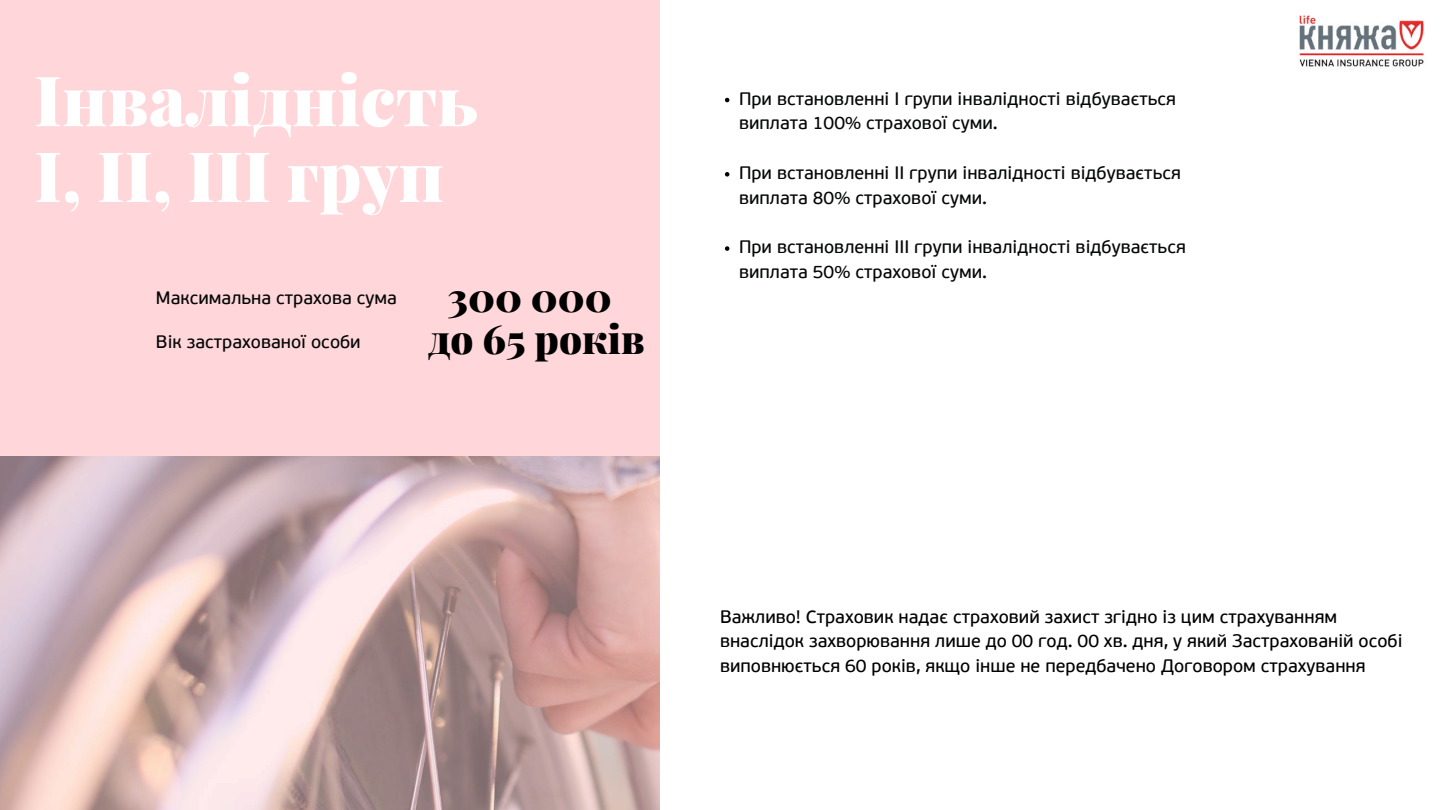
<style>
.page{position:relative;width:1440px;height:810px;background:#fff}
.page>*{position:absolute;margin:0;border:0;box-sizing:border-box;transform-origin:0 0}
.t1{font:900 69.5px/75.8px "Playfair Display";color:#fff}
.t2{font:900 40px "Playfair Display";color:#000}
.t3{font:18px/24.8px "PF Beau Sans Pro Bbook";color:#050707}
.t4{font:18px/24.8px "PF Beau Sans Pro Bbook";color:#000}
</style>
<div class="page">
<div style="left:0;top:0;width:660px;height:456px;background:#ffd6da"></div>
<svg style="left:0;top:456px;width:660px;height:354px"></svg>
<svg style="left:725px;top:98px;width:4px;height:4px"></svg>
<svg style="left:725px;top:172px;width:4px;height:5px"></svg>
<svg style="left:725px;top:246px;width:4px;height:5px"></svg>
<img style="left:1299px;top:15px;width:125px;height:53px">
<h1 class="t1" style="left:34px;top:60px;width:445px">Інвалідність<br>І, ІІ, ІІІ груп</h1>
<p class="t3" style="left:156px;top:287px;width:243px">Максимальна страхова сума</p>
<h2 class="t2" style="left:448px;top:269px;width:166px">300 000</h2>
<p class="t3" style="left:156px;top:332px;width:206px">Вік застрахованої особи</p>
<h2 class="t2" style="left:428px;top:311px;width:218px">до 65 років</h2>
<p class="t3" style="left:739px;top:88px;width:439px">При встановленні І групи інвалідності відбувається виплата 100% страхової суми.</p>
<p class="t3" style="left:739px;top:162px;width:443px">При встановленні ІІ групи інвалідності відбувається виплата 80% страхової суми.</p>
<p class="t3" style="left:739px;top:236px;width:448px">При встановленні ІІІ групи інвалідності відбувається виплата 50% страхової суми.</p>
<p class="t4" style="left:720px;top:606px;width:684px">Важливо! Страховик надає страховий захист згідно із цим страхуванням внаслідок захворювання лише до 00 год. 00 хв. дня, у який Застрахованій особі виповнюється 60 років, якщо інше не передбачено Договором страхування</p>
</div>
